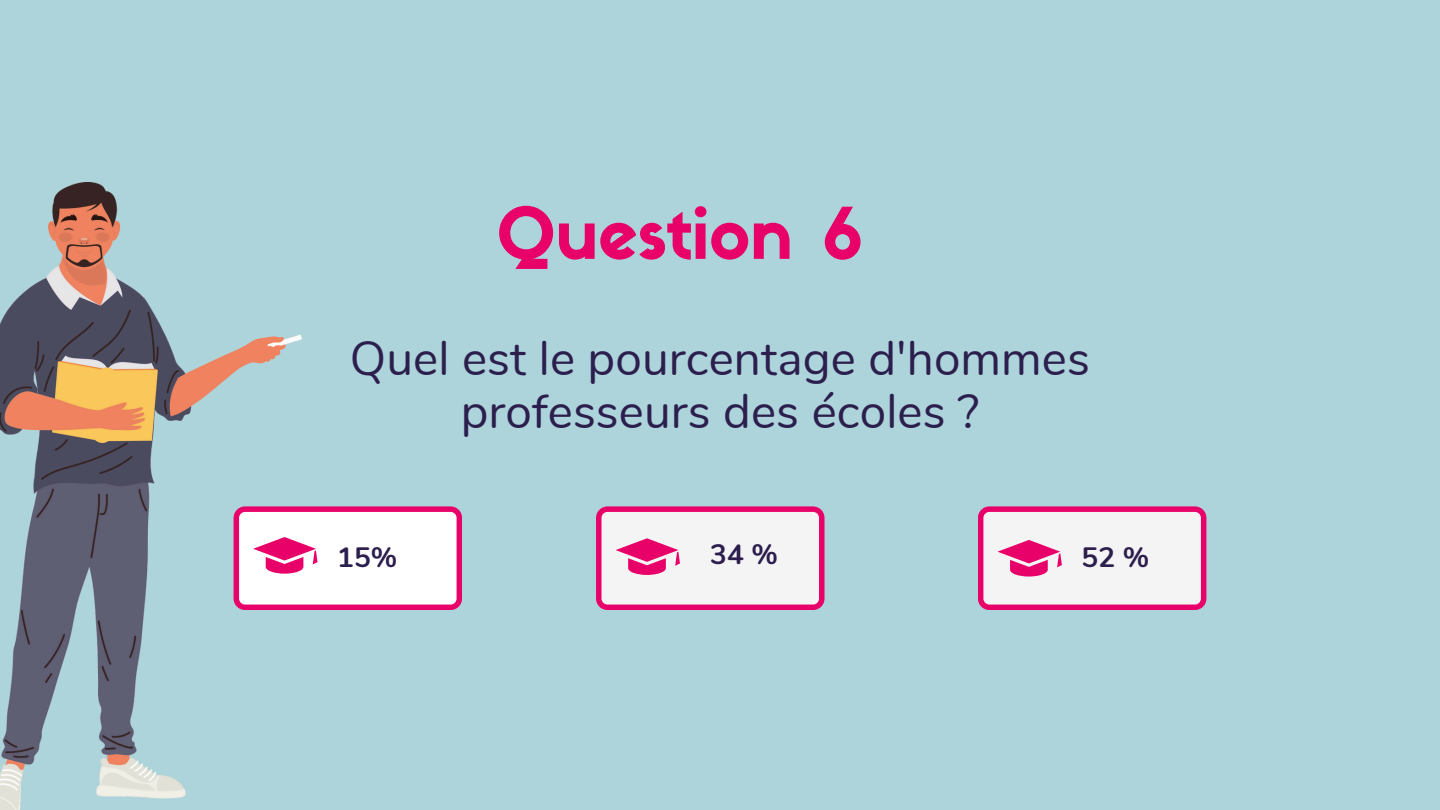
<style>
.page{position:relative;width:1440px;height:810px;background:#add4db}
.page>*{position:absolute;margin:0;border:0;box-sizing:border-box;transform-origin:0 0}
.t1{font:70px "Sifonn Basic";color:#e9016a}
.t2{font:47.7px/52.5px "Nunito";color:#2c1e4d;text-align:center}
.t3{font:700 28px "Nunito";color:#2c1e4d}
</style>
<div class="page">
<svg style="left:302px;top:506px;width:160px;height:104px;background:#fbdbea"></svg>
<svg style="left:596px;top:506px;width:229px;height:104px;background:#f1c3d8"></svg>
<svg style="left:978px;top:506px;width:228px;height:104px;background:#f1c4d8"></svg>
<img style="left:0;top:182px;width:302px;height:628px">
<h2 class="t1" style="left:496px;top:206px;width:369px">Question 6</h2>
<h1 class="t2" style="left:350px;top:333px;width:742px">Quel est le pourcentage d'hommes professeurs des écoles ?</h1>
<p class="t3" style="left:337px;top:539px;width:62px">15%</p>
<p class="t3" style="left:710px;top:536px;width:69px">34 %</p>
<p class="t3" style="left:1082px;top:539px;width:69px">52 %</p>
</div>
